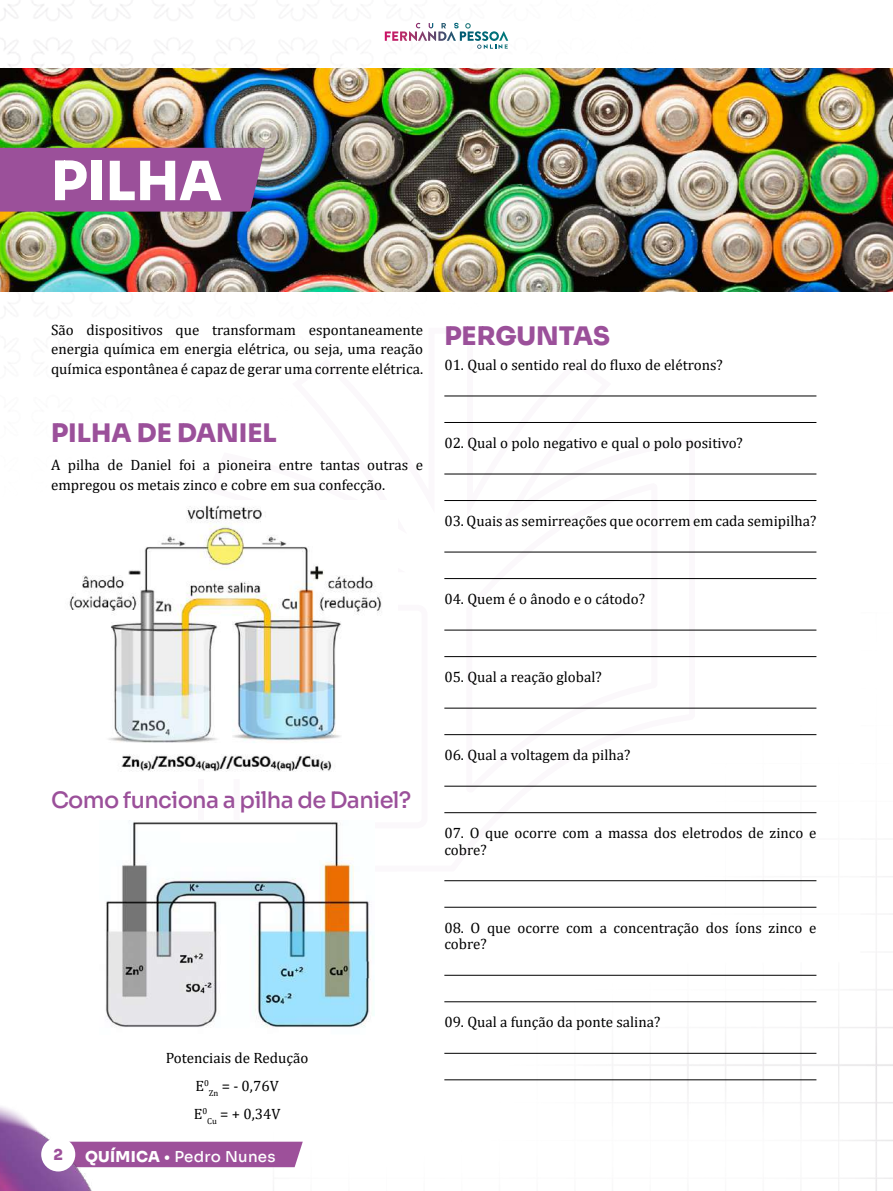
<style>
.page{position:relative;width:893px;height:1191px;background:#fff}
.page>*{position:absolute;margin:0;border:0;box-sizing:border-box;transform-origin:0 0}
.t1{font:54px "Sora";color:#fff}
.t2{font:25.5px "Sora";color:#9b509a}
.t3{font:500 22.5px "Sora";letter-spacing:-.03em;color:#9b509a}
.t4{font:15px/19.5px "Cambria";color:#000}
.t5{font:500 15px "Sora";letter-spacing:.02em;color:#fff}
.t6{font:15px "Sora";color:#9d509a}
.s1{font-weight:400}
.s2{font-family:"Cambria";font-weight:700}
</style>
<div class="page">
<img style="left:0;top:0;width:893px;height:1191px">
<svg style="left:195px;top:325px;width:505px;height:548px"></svg>
<svg style="left:409px;top:23px;width:99px;height:26px"></svg>
<div style="left:131px;top:1141px;width:172px;height:26px;background:#9d509a"></div>
<img style="left:0;top:1081px;width:131px;height:110px">
<div style="left:44px;top:1140px;width:28px;height:28px;background:#fff;border-radius:50%"></div>
<div style="left:41px;top:1137px;width:34px;height:34px;border:6px solid #fff;border-radius:50%"></div>
<img style="left:0;top:68px;width:893px;height:223px">
<img style="left:100px;top:820px;width:274px;height:214px">
<img style="left:60px;top:500px;width:338px;height:278px">
<div style="left:0;top:148px;width:265px;height:64px;background:#9b509a"></div>
<hr style="left:444px;top:395px;width:372px;height:1px;background:#000">
<hr style="left:444px;top:422px;width:372px;height:1px;background:#000">
<hr style="left:444px;top:473px;width:372px;height:1px;background:#000">
<hr style="left:444px;top:500px;width:372px;height:1px;background:#000">
<hr style="left:444px;top:551px;width:372px;height:1px;background:#000">
<hr style="left:444px;top:578px;width:372px;height:1px;background:#000">
<hr style="left:444px;top:629px;width:372px;height:1px;background:#000">
<hr style="left:444px;top:656px;width:372px;height:1px;background:#000">
<hr style="left:444px;top:708px;width:372px;height:1px;background:#000">
<hr style="left:444px;top:734px;width:372px;height:1px;background:#000">
<hr style="left:444px;top:786px;width:372px;height:1px;background:#000">
<hr style="left:444px;top:812px;width:372px;height:1px;background:#000">
<hr style="left:444px;top:880px;width:372px;height:1px;background:#000">
<hr style="left:444px;top:907px;width:372px;height:1px;background:#000">
<hr style="left:444px;top:975px;width:372px;height:1px;background:#000">
<hr style="left:444px;top:1001px;width:372px;height:1px;background:#000">
<hr style="left:444px;top:1053px;width:372px;height:1px;background:#000">
<hr style="left:444px;top:1079px;width:372px;height:1px;background:#000">
<h1 class="t1" style="left:51px;top:136px;width:172px">PILHA</h1>
<p class="t4" style="left:51px;top:320px;width:374px;text-align:justify">São dispositivos que transformam espontaneamente energia química em energia elétrica, ou seja, uma reação química espontânea é capaz de gerar uma corrente elétrica.</p>
<h2 class="t2" style="left:51px;top:412px;width:227px">PILHA DE DANIEL</h2>
<p class="t4" style="left:51px;top:455px;width:374px">A pilha de Daniel foi a pioneira entre tantas outras e empregou os metais zinco e cobre em sua confecção.</p>
<h2 class="t2" style="left:444px;top:315px;width:167px">PERGUNTAS</h2>
<p class="t4" style="left:444px;top:355px;width:280px">01. Qual o sentido real do fluxo de elétrons?</p>
<p class="t4" style="left:444px;top:433px;width:300px">02. Qual o polo negativo e qual o polo positivo?</p>
<p class="t4" style="left:444px;top:511px;width:374px">03. Quais as semirreações que ocorrem em cada semipilha?</p>
<p class="t4" style="left:444px;top:589px;width:202px">04. Quem é o ânodo e o cátodo?</p>
<h3 class="t3" style="left:51px;top:781px;width:362px">Como funciona a pilha de Daniel?</h3>
<p class="t4" style="left:444px;top:667px;width:159px">05. Qual a reação global?</p>
<p class="t4" style="left:444px;top:745px;width:188px">06. Qual a voltagem da pilha?</p>
<p class="t4" style="left:444px;top:824px;width:374px;line-height:16.5px">07. O que ocorre com a massa dos eletrodos de zinco e cobre?</p>
<p class="t4" style="left:166px;top:1043px;width:144px;line-height:28px;text-align:center">Potenciais de Redução<br>E<sup>0</sup><sub>Zn</sub> = - 0,76V<br>E<sup>0</sup><sub>Cu</sub> = + 0,34V</p>
<p class="t6" style="left:53px;top:1142px;width:11px">2</p>
<p class="t5" style="left:85px;top:1143px;width:192px"><span class="s1">QUÍMICA</span> <span class="s2">•</span> Pedro Nunes</p>
<p class="t4" style="left:444px;top:919px;width:374px;line-height:16.5px">08. O que ocorre com a concentração dos íons zinco e cobre?</p>
<p class="t4" style="left:444px;top:1012px;width:218px">09. Qual a função da ponte salina?</p>
</div>
